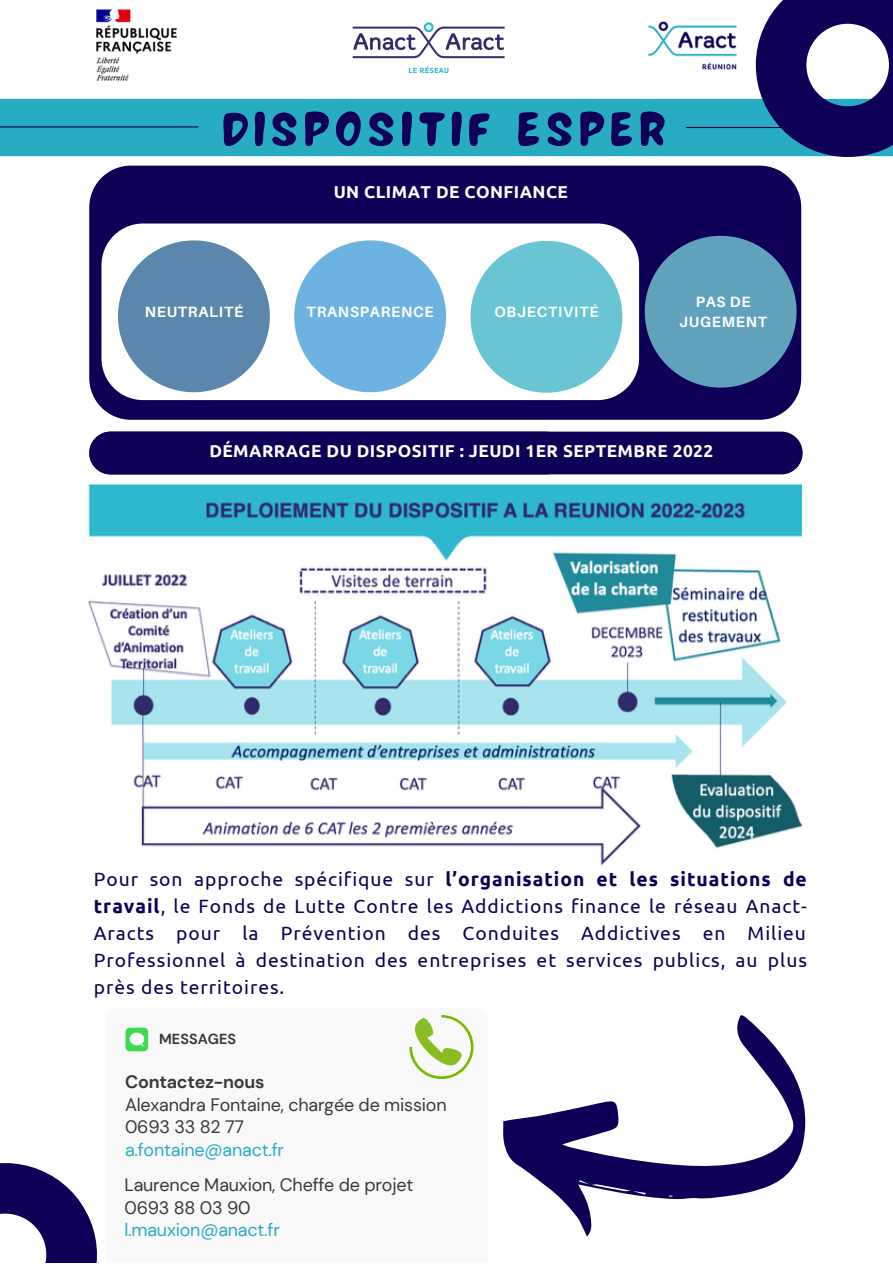
<style>
.page{position:relative;width:893px;height:1264px;background:#fff}
.page>*{position:absolute;margin:0;border:0;box-sizing:border-box;transform-origin:0 0}
.t1{font:53.4px "NF La Lou Regular";letter-spacing:.1em;color:#0d0056}
.t2{font:19.2px/27px "Ubuntu";letter-spacing:.05em;color:#0d0056;text-align:justify}
.t3{font:18px/22.5px "DM Sans";letter-spacing:-.01em;color:#393939}
.t4{font:18px "DM Sans";letter-spacing:-.01em;color:#28acc2}
.t5{font:700 18px "DM Sans";letter-spacing:-.01em;color:#393939}
.t6{font:700 17.25px "Ubuntu";letter-spacing:.025em;color:#fff}
.t7{font:700 14.85px/20.4px "Aileron";letter-spacing:.05em;color:#fff;text-align:center}
.t8{font:700 14.55px "DM Sans";color:#393939}
.s1{font-weight:700}
</style>
<div class="page">
<div style="left:89px;top:166px;width:712px;height:254px;background:#0d0056"></div>
<svg style="left:101px;top:223px;width:538px;height:177px"></svg>
<svg style="left:118px;top:240px;width:152px;height:152px"></svg>
<div style="left:89px;top:431px;width:713px;height:43px;background:#0d0056"></div>
<img style="left:88px;top:484px;width:714px;height:382px">
<div style="left:125px;top:1027px;width:23px;height:24px;background:#3bda51;border-radius:4px"></div>
<svg style="left:130px;top:1032px;width:14px;height:15px"></svg>
<svg style="left:409px;top:1015px;width:64px;height:64px"></svg>
<svg style="left:0;top:1163px;width:97px;height:99px"></svg>
<div style="left:0;top:99px;width:755px;height:57px;background:#28acc2"></div>
<div style="left:0;top:129px;width:192px;height:12px;background:#28acc2"></div>
<hr style="left:0;top:126px;width:198px;height:1px;background:#0d0056">
<hr style="left:686px;top:127px;width:206px;height:1px;background:#0d0056">
<svg style="left:755px;top:0;width:137px;height:157px"></svg>
<img style="left:648px;top:21px;width:89px;height:49px">
<img style="left:352px;top:22px;width:153px;height:52px">
<svg style="left:503px;top:1015px;width:303px;height:221px"></svg>
<svg style="left:294px;top:240px;width:152px;height:152px"></svg>
<svg style="left:470px;top:241px;width:152px;height:152px"></svg>
<img style="left:96px;top:9px;width:81px;height:72px">
<svg style="left:644px;top:236px;width:152px;height:151px;background:#4e7fa6"></svg>
<h1 class="t1" style="left:222px;top:83px;width:446px">DISPOSITIF ESPER</h1>
<p class="t6" style="left:333px;top:182px;width:236px">UN CLIMAT DE CONFIANCE</p>
<p class="t7" style="left:145px;top:301px;width:100px">NEUTRALITÉ</p>
<p class="t7" style="left:306px;top:301px;width:129px">TRANSPARENCE</p>
<p class="t7" style="left:494px;top:301px;width:106px">OBJECTIVITÉ</p>
<p class="t7" style="left:679px;top:291px;width:89px">PAS DE<br>JUGEMENT</p>
<p class="t6" style="left:209px;top:441px;width:505px">DÉMARRAGE DU DISPOSITIF : JEUDI 1ER SEPTEMBRE 2022</p>
<p class="t2" style="left:94px;top:865px;width:714px">Pour son approche spécifique sur <span class="s1">l’organisation et les situations de travail</span>, le Fonds de Lutte Contre les Addictions finance le réseau Anact-Aracts pour la Prévention des Conduites Addictives en Milieu Professionnel à destination des entreprises et services publics, au plus près des territoires.</p>
<p class="t8" style="left:159px;top:1029px;width:78px">MESSAGES</p>
<p class="t5" style="left:125px;top:1070px;width:141px">Contactez-nous</p>
<p class="t3" style="left:125px;top:1093px;width:323px">Alexandra Fontaine, chargée de mission<br>0693 33 82 77</p>
<p class="t4" style="left:125px;top:1137px;width:161px">a.fontaine@anact.fr</p>
<p class="t3" style="left:124px;top:1173px;width:290px">Laurence Mauxion, Cheffe de projet<br>0693 88 03 90</p>
<p class="t4" style="left:124px;top:1218px;width:157px">l.mauxion@anact.fr</p>
</div>
